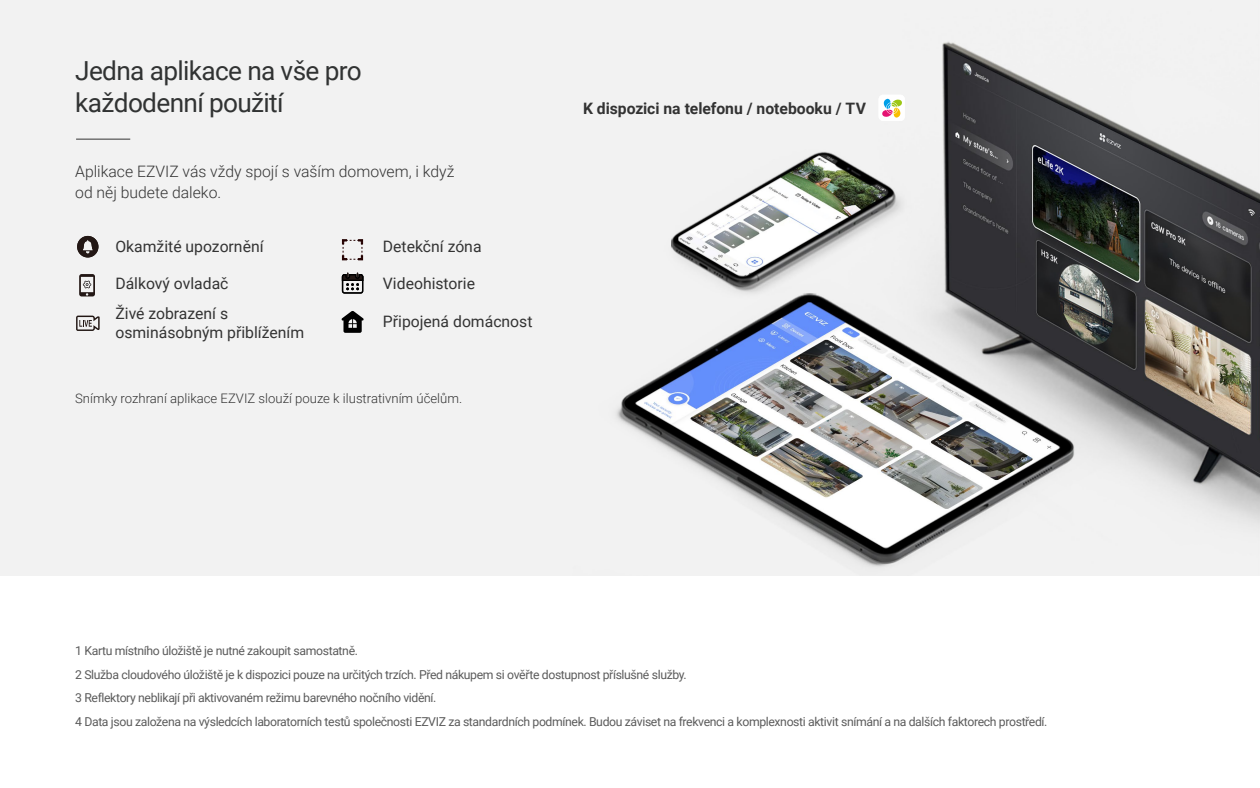
<style>
.page{position:relative;width:1260px;height:788px;background:#fff}
.page>*{position:absolute;margin:0;border:0;box-sizing:border-box;transform-origin:0 0}
.t1{font:26.25px/31.5px "Roboto";letter-spacing:-.025em;color:#313333}
.t2{font:15.75px/29.5px "Roboto";color:#333}
.t3{font:300 15.75px/21px "Roboto";color:#333}
.t4{font:700 15.75px "Roboto";color:#333}
.t5{font:300 13.12px "Roboto";color:#333}
.t6{font:12.25px/23.4px "Roboto";letter-spacing:-.03em;color:#5b5b5b}
</style>
<div class="page">
<div style="left:0;top:0;width:620px;height:575px;background:#f2f2f2"></div>
<img style="left:341px;top:0;width:919px;height:575px">
<hr style="left:76px;top:139px;width:54px;height:1px;background:#333">
<svg style="left:77px;top:236px;width:21px;height:21px"></svg>
<svg style="left:79px;top:274px;width:16px;height:22px"></svg>
<svg style="left:76px;top:315px;width:24px;height:16px"></svg>
<svg style="left:342px;top:272px;width:21px;height:21px"></svg>
<svg style="left:342px;top:311px;width:22px;height:22px"></svg>
<svg style="left:342px;top:239px;width:21px;height:21px"></svg>
<div style="left:879px;top:95px;width:26px;height:26px;background:#fff;border-radius:5px"></div>
<svg style="left:882px;top:99px;width:20px;height:19px"></svg>
<h1 class="t1" style="left:75px;top:54px;width:288px">Jedna aplikace na vše pro každodenní použití</h1>
<p class="t3" style="left:75px;top:160px;width:381px">Aplikace EZVIZ vás vždy spojí s vaším domovem, i když od něj budete daleko.</p>
<p class="t2" style="left:115px;top:231px;width:150px">Okamžité upozornění</p>
<p class="t2" style="left:115px;top:268px;width:115px">Dálkový ovladač<br>Živé zobrazení s</p>
<p class="t2" style="left:115px;top:316px;width:190px">osminásobným přiblížením</p>
<p class="t2" style="left:383px;top:231px;width:100px">Detekční zóna</p>
<p class="t2" style="left:383px;top:268px;width:94px">Videohistorie</p>
<p class="t2" style="left:383px;top:306px;width:151px">Připojená domácnost</p>
<p class="t5" style="left:75px;top:389px;width:388px">Snímky rozhraní aplikace EZVIZ slouží pouze k ilustrativním účelům.</p>
<p class="t4" style="left:583px;top:98px;width:285px">K dispozici na telefonu / notebooku / TV</p>
<p class="t6" style="left:75px;top:638px;width:974px">1 Kartu místního úložiště je nutné zakoupit samostatně.<br>2 Služba cloudového úložiště je k dispozici pouze na určitých trzích. Před nákupem si ověřte dostupnost příslušné služby.<br>3 Reflektory neblikají při aktivovaném režimu barevného nočního vidění.<br>4 Data jsou založena na výsledcích laboratorních testů společnosti EZVIZ za standardních podmínek. Budou záviset na frekvenci a komplexnosti aktivit snímání a na dalších faktorech prostředí.</p>
</div>
